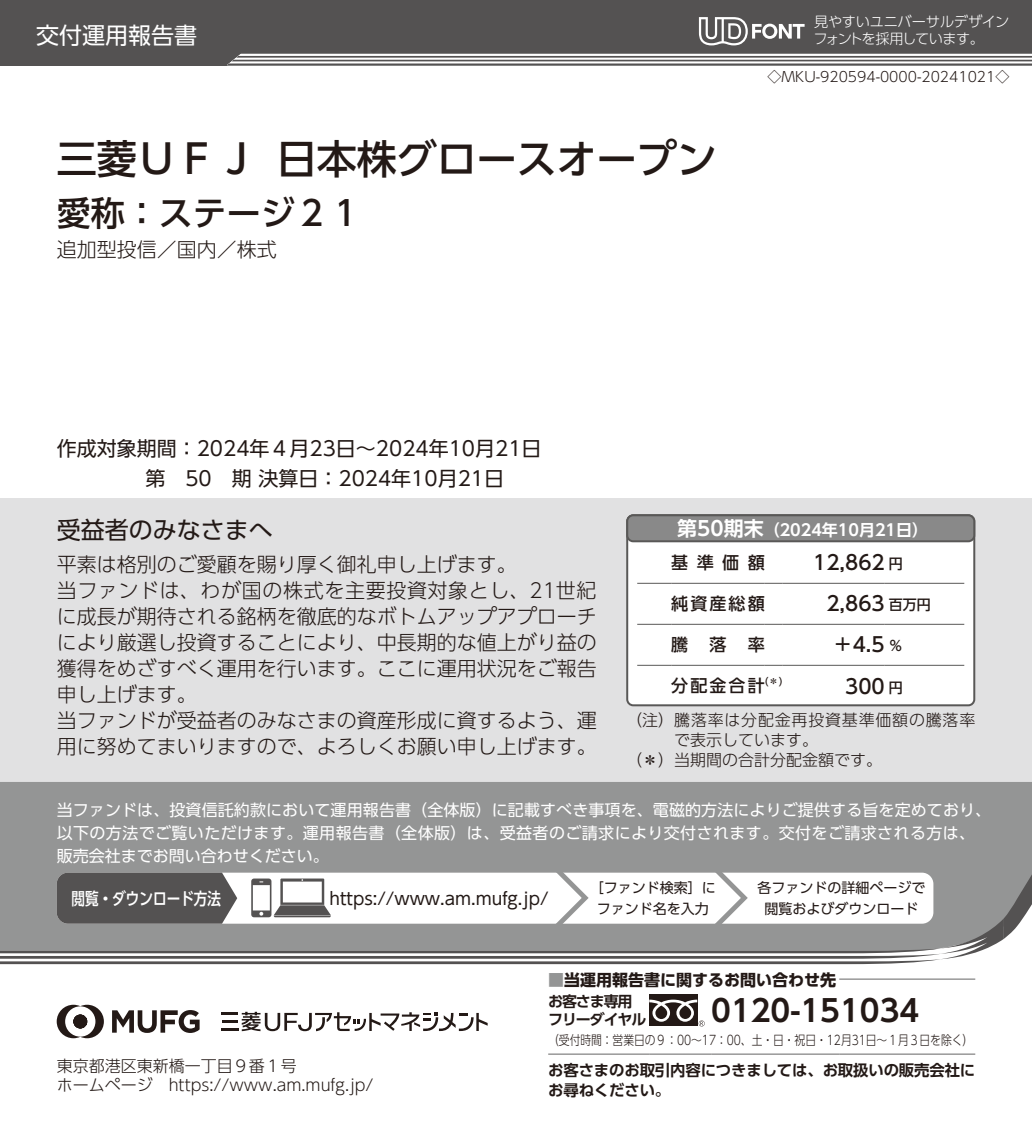
<style>
.page{position:relative;width:1032px;height:1134px;background:#fff}
.page>*{position:absolute;margin:0;border:0;box-sizing:border-box;transform-origin:0 0}
.t1{font:500 40px "UD Shin Go Pro";color:#231916}
.t2{font:500 34px "UD Shin Go Pro";color:#231916}
.t3{font:700 30px "UD Shin Go Pro De";color:#231916}
.t4{font:24px "UD Shin Go Pro";color:#231916}
.t5{font:23px "UD Shin Go Pro";color:#fff}
.t6{font:300 20px/26px "UD Shin Go Pro";color:#231916}
.t7{font:20px/30px "UD Shin Go Pro";color:#231916}
.t8{font:500 20px "UD Shin Go Pro";color:#231916}
.t9{font:17px "UD Shin Go Pro";color:#231916}
.t10{font:500 17px "UD Shin Go Pro";letter-spacing:.125em;color:#231916}
.t11{font:500 17px "UD Shin Go C Oeiz Pr 6";color:#fff}
.t12{font:16px/23px "UD Shin Go Pro";letter-spacing:.005em;color:#fff}
.t13{font:300 16px/19px "UD Shin Go Pro";color:#231916}
.t14{font:300 16px "UD Shin Go Pro";letter-spacing:.05em;color:#231916}
.t15{font:700 16px "UD Shin Go Pro";color:#231916}
.t16{font:700 16px "UD Shin Go Pro De";color:#fff}
.t17{font:700 15.4px/20px "UD Shin Go Pro De";letter-spacing:-.01em;color:#231916}
.t18{font:700 15px/18px "UD Shin Go Pro De";letter-spacing:-.075em;color:#231916}
.t19{font:14.2px/17px "UD Shin Go Pro Light 90 msp RKSJ H";letter-spacing:-.025em;color:#fff}
.t20{font:14px/20px "UD Shin Go Pro";color:#231916;text-align:center}
.t21{font:300 14px "UD Shin Go Pro";color:#231916}
.t22{font:300 13px "UD Shin Go Pro";letter-spacing:-.005em;color:#231916;scale:.83 1}
.t23{font:500 10.2px "UD Shin Go Pro";color:#231916}
.s1{font-size:20px}
.s2{font-size:14px}
.s3{color:#949595}
</style>
<div class="page">
<div style="left:0;top:0;width:1032px;height:65px;background:#545252"></div>
<svg style="left:227px;top:54px;width:805px;height:11px"></svg>
<svg style="left:699px;top:17px;width:105px;height:28px"></svg>
<div style="left:0;top:498px;width:1032px;height:284px;background:#e1e1e2"></div>
<div style="left:0;top:782px;width:1032px;height:65px;background:#949595"></div>
<svg style="left:0;top:847px;width:1032px;height:117px"></svg>
<hr style="left:548px;top:1053px;width:101px;height:1px;background:#666565">
<hr style="left:649px;top:1053px;width:62px;height:1px;background:#666565">
<hr style="left:711px;top:1053px;width:128px;height:1px;background:#666565">
<hr style="left:839px;top:1053px;width:136px;height:1px;background:#666565">
<hr style="left:839px;top:978px;width:136px;height:1px;background:#666565">
<div style="left:649px;top:995px;width:48px;height:31px;background:#231916"></div>
<svg style="left:649px;top:1000px;width:56px;height:26px"></svg>
<hr style="left:220px;top:1028px;width:18px;height:3px;background:#231916">
<svg style="left:221px;top:1012px;width:267px;height:19px"></svg>
<svg style="left:112px;top:1010px;width:88px;height:23px"></svg>
<svg style="left:57px;top:1005px;width:47px;height:33px"></svg>
<div style="left:627px;top:515px;width:347px;height:190px;background:#fff;border-radius:6px"></div>
<div style="left:626px;top:514px;width:349px;height:192px;border:2px solid #595857;border-radius:6px"></div>
<hr style="left:637px;top:583px;width:34px;height:1px;background:#595857">
<hr style="left:671px;top:583px;width:94px;height:1px;background:#595857">
<svg style="left:765px;top:583px;width:18px;height:1px"></svg>
<hr style="left:783px;top:583px;width:102px;height:1px;background:#595857">
<hr style="left:885px;top:583px;width:79px;height:1px;background:#595857">
<hr style="left:637px;top:665px;width:34px;height:1px;background:#595857">
<hr style="left:671px;top:665px;width:94px;height:1px;background:#595857">
<svg style="left:765px;top:665px;width:18px;height:1px"></svg>
<hr style="left:783px;top:665px;width:102px;height:1px;background:#595857">
<hr style="left:885px;top:665px;width:79px;height:1px;background:#595857">
<hr style="left:637px;top:624px;width:34px;height:1px;background:#595857">
<hr style="left:671px;top:624px;width:94px;height:1px;background:#595857">
<svg style="left:765px;top:624px;width:18px;height:1px"></svg>
<hr style="left:783px;top:624px;width:102px;height:1px;background:#595857">
<hr style="left:885px;top:624px;width:79px;height:1px;background:#595857">
<div style="left:627px;top:515px;width:347px;height:26px;background:#898989;border-radius:6px"></div>
<div style="left:626px;top:514px;width:349px;height:28px;border:2px solid #595857;border-radius:6px"></div>
<p class="t5" style="left:36px;top:17px;width:162px">交付運用報告書</p>
<p class="t19" style="left:813px;top:13px;width:197px">見やすいユニバーサルデザインフォントを採用しています。</p>
<h1 class="t1" style="left:57px;top:127px;width:661px">三菱ＵＦＪ 日本株グロースオープン</h1>
<h2 class="t2" style="left:57px;top:185px;width:307px">愛称：ステージ２１</h2>
<p class="t6" style="left:57px;top:235px;width:221px">追加型投信／国内／株式</p>
<p class="t21" style="left:767px;top:65px;width:243px">◇MKU-920594-0000-20241021◇</p>
<p class="t7" style="left:145px;top:433px;width:398px;text-indent:-89px">作成対象期間：2024年４月23日～2024年10月21日第　50　期 決算日：2024年10月21日</p>
<p class="t4" style="left:57px;top:511px;width:217px">受益者のみなさまへ</p>
<p class="t6" style="left:57px;top:551px;width:541px">平素は格別のご愛顧を賜り厚く御礼申し上げます。<br>当ファンドは、わが国の株式を主要投資対象とし、21世紀に成長が期待される銘柄を徹底的なボトムアップアプローチにより厳選し投資することにより、中長期的な値上がり益の獲得をめざすべく運用を行います。ここに運用状況をご報告申し上げます。<br>当ファンドが受益者のみなさまの資産形成に資するよう、運用に努めてまいりますので、よろしくお願い申し上げます。</p>
<p class="t16" style="left:677px;top:517px;width:252px"><span class="s1">第50期末</span>（2024年10月21日）</p>
<p class="t10" style="left:671px;top:549px;width:95px">基準価額</p>
<p class="t8" style="left:813px;top:546px;width:91px">12,862 <span class="s2">円</span></p>
<p class="t10" style="left:671px;top:590px;width:95px">純資産総額</p>
<p class="t8" style="left:826px;top:588px;width:106px">2,863 <span class="s2">百万円</span></p>
<p class="t10" style="left:671px;top:631px;width:18px">騰</p>
<p class="t10" style="left:709px;top:631px;width:18px">落</p>
<p class="t10" style="left:748px;top:631px;width:18px">率</p>
<p class="t8" style="left:833px;top:629px;width:71px">＋4.5 <span class="s2">％</span></p>
<p class="t10" style="left:671px;top:672px;width:95px">分配金合計</p>
<p class="t23" style="left:765px;top:673px;width:19px">(＊)</p>
<p class="t8" style="left:845px;top:670px;width:59px">300 <span class="s2">円</span></p>
<p class="t14" style="left:626px;top:707px;width:351px">（注）騰落率は分配金再投資基準価額の騰落率</p>
<p class="t13" style="left:674px;top:730px;width:145px">で表示しています。</p>
<p class="t13" style="left:626px;top:750px;width:257px">（＊）当期間の合計分配金額です。</p>
<p class="t12" style="left:57px;top:798px;width:936px">当ファンドは、投資信託約款において運用報告書（全体版）に記載すべき事項を、電磁的方法によりご提供する旨を定めており、以下の方法でご覧いただけます。運用報告書（全体版）は、受益者のご請求により交付されます。交付をご請求される方は、販売会社までお問い合わせください。</p>
<p class="t11" style="left:72px;top:885px;width:151px">閲覧・ダウンロード方法</p>
<p class="t9" style="left:329px;top:884px;width:220px">https://www.am.mufg.jp/</p>
<p class="t20" style="left:590px;top:878px;width:127px">［ファンド検索］にファンド名を入力</p>
<p class="t20" style="left:757px;top:878px;width:169px">各ファンドの詳細ページで閲覧およびダウンロード</p>
<p class="t13" style="left:57px;top:1056px;width:318px">東京都港区東新橋一丁目９番１号<br>ホームページ　https://www.am.mufg.jp/</p>
<p class="t15" style="left:548px;top:966px;width:289px"><span class="s3">■</span>当運用報告書に関するお問い合わせ先</p>
<p class="t18" style="left:548px;top:992px;width:100px">お客さま専用フリーダイヤル</p>
<h3 class="t3" style="left:711px;top:986px;width:209px">0120-151034</h3>
<p class="t22" style="left:548px;top:1029px;width:514px">（受付時間：営業日の９：00～17：00、土・日・祝日・12月31日～１月３日を除く）</p>
<p class="t17" style="left:548px;top:1060px;width:429px">お客さまのお取引内容につきましては、お取扱いの販売会社にお尋ねください。</p>
</div>
